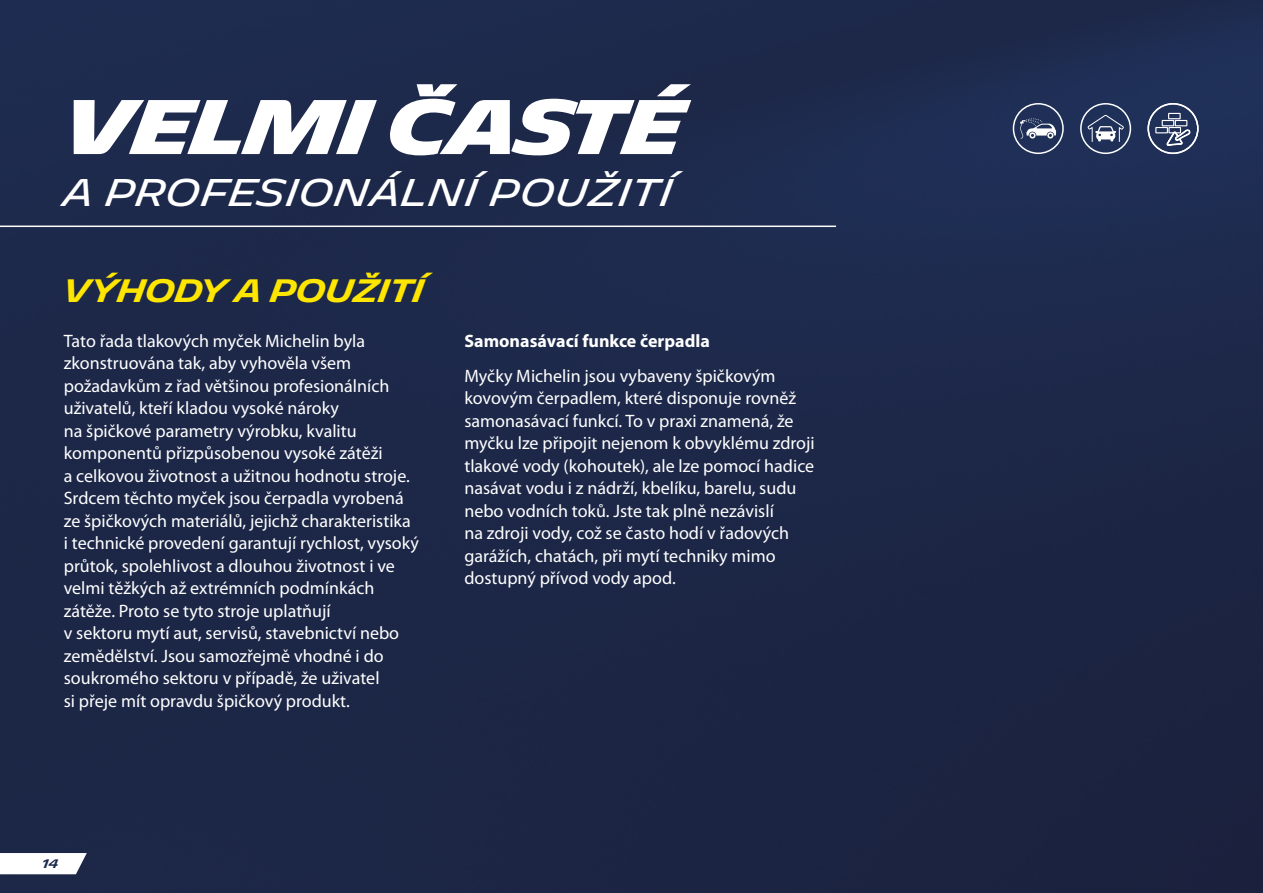
<style>
.page{position:relative;width:1263px;height:893px;background:#fff}
.page>*{position:absolute;margin:0;border:0;box-sizing:border-box;transform-origin:0 0}
.t1{font:700 75px "Michelin";letter-spacing:-.05em;color:#fff}
.t2{font:37.5px "Michelin";color:#fff}
.t3{font:600 31.5px "Michelin";letter-spacing:-.03em;color:#ffe600}
.t4{font:18px/22.5px "Myriad Pro";color:#fff}
.t5{font:700 18px "Myriad Pro";color:#fff}
.t6{font:600 12px "Michelin";color:#1c294b}
</style>
<div class="page">
<img style="left:0;top:0;width:1263px;height:893px">
<svg style="left:1013px;top:103px;width:51px;height:51px;background:#495677"></svg>
<svg style="left:1080px;top:103px;width:51px;height:51px;background:#495677"></svg>
<svg style="left:1147px;top:103px;width:51px;height:51px;background:#515e7d"></svg>
<hr style="left:0;top:226px;width:836px;height:1px;background:#fff">
<svg style="left:0;top:853px;width:87px;height:21px"></svg>
<h1 class="t1" style="left:64px;top:83px;width:623px">VELMI ČASTÉ</h1>
<h2 class="t2" style="left:64px;top:170px;width:611px">A PROFESIONÁLNÍ POUŽITÍ</h2>
<h3 class="t3" style="left:64px;top:272px;width:363px">VÝHODY A POUŽITÍ</h3>
<p class="t4" style="left:64px;top:330px;width:357px">Tato řada tlakových myček Michelin byla zkonstruována tak, aby vyhověla všem požadavkům z řad většinou profesionálních uživatelů, kteří kladou vysoké nároky<br>na špičkové parametry výrobku, kvalitu komponentů přizpůsobenou vysoké zátěži<br>a celkovou životnost a užitnou hodnotu stroje.<br>Srdcem těchto myček jsou čerpadla vyrobená ze špičkových materiálů, jejichž charakteristika i technické provedení garantují rychlost, vysoký průtok, spolehlivost a dlouhou životnost i ve velmi těžkých až extrémních podmínkách zátěže. Proto se tyto stroje uplatňují<br>v sektoru mytí aut, servisů, stavebnictví nebo zemědělství. Jsou samozřejmě vhodné i do soukromého sektoru v případě, že uživatel<br>si přeje mít opravdu špičkový produkt.</p>
<p class="t5" style="left:464px;top:330px;width:247px">Samonasávací funkce čerpadla</p>
<p class="t4" style="left:464px;top:365px;width:352px">Myčky Michelin jsou vybaveny špičkovým kovovým čerpadlem, které disponuje rovněž samonasávací funkcí. To v praxi znamená, že myčku lze připojit nejenom k obvyklému zdroji tlakové vody (kohoutek), ale lze pomocí hadice nasávat vodu i z nádrží, kbelíku, barelu, sudu nebo vodních toků. Jste tak plně nezávislí<br>na zdroji vody, což se často hodí v řadových garážích, chatách, při mytí techniky mimo dostupný přívod vody apod.</p>
<p class="t6" style="left:43px;top:857px;width:18px">14</p>
</div>
